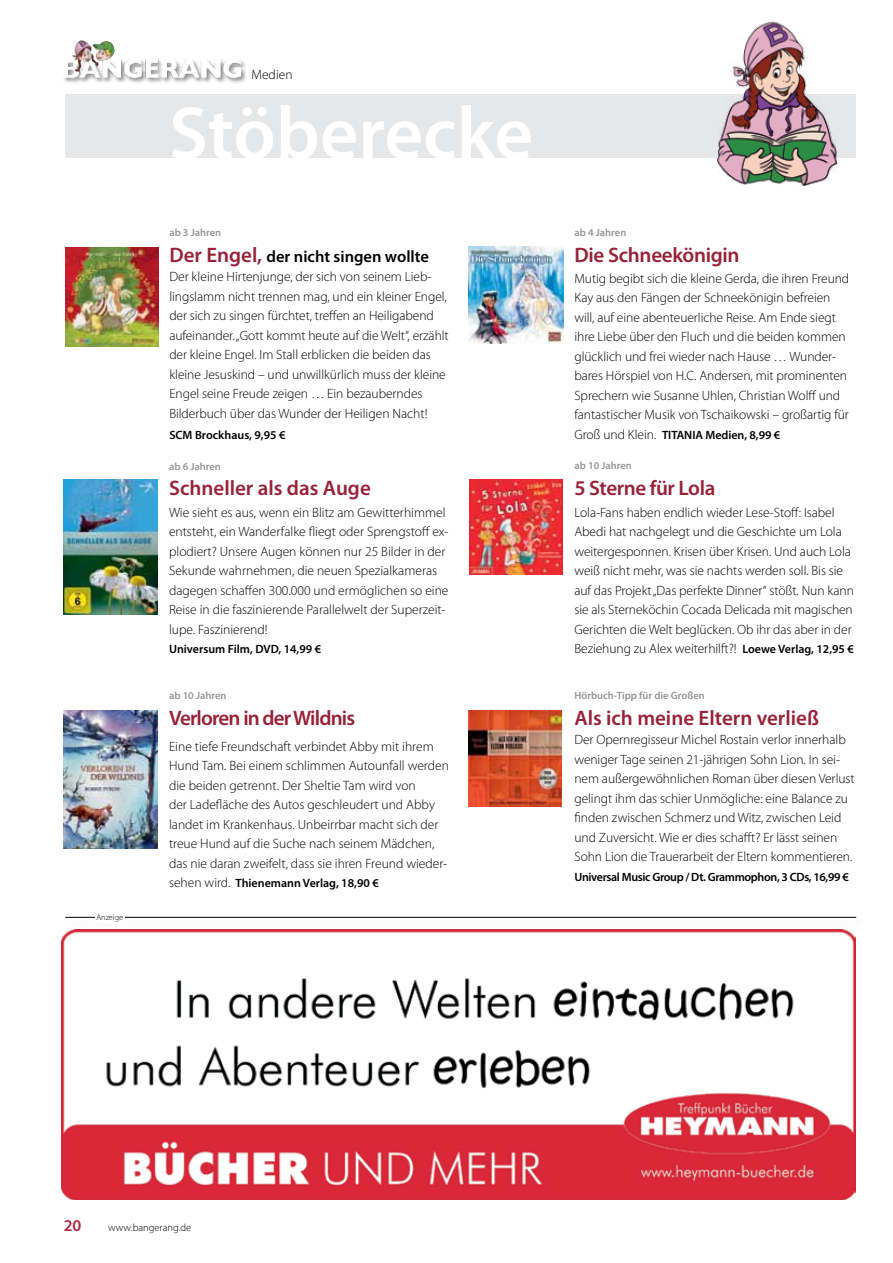
<style>
.page{position:relative;width:893px;height:1263px;background:#fff}
.page>*{position:absolute;margin:0;border:0;box-sizing:border-box;transform-origin:0 0}
.Headline_14_pt_Subli{font:600 75px "Myriad Pro";color:#fff}
.Headline_14_pt_Subli-2{font:600 21px "Myriad Pro";letter-spacing:-.015em;color:#982238}
.Headline_14_pt_Subli-3{font:600 21px "Myriad Pro";letter-spacing:-.04em;color:#982238}
.Headline_14_pt_Subli-4{font:600 16.5px "Myriad Pro";color:#000}
.t1{font:600 16.5px "Myriad Pro";color:#af2a42}
.Fließtext_ohne_Einzu{font:300 13.5px/19.5px "Myriad Pro";letter-spacing:-.005em;color:#000}
.Headline_14_pt_Subli-5{font:300 13.5px/19.5px "Myriad Pro";letter-spacing:-.005em;color:#000}
.Rubrik{font:300 13.5px "Myriad Pro";color:#000}
.Fließtext_ohne_Einzu-2{font:600 12px "Myriad Pro";color:#000}
.Headline_14_pt_Subli-6{font:600 12px "Myriad Pro";letter-spacing:-.03em;color:#000}
.Infos{font:600 12px "Myriad Pro";color:#000}
.Subline_11_pt{font:600 10.5px "Myriad Pro";color:#939598}
.t2{font:300 10.5px "Myriad Pro";color:#000}
.Inhalt_bold{font:300 8.25px "Myriad Pro";color:#000}
.s1{font-size:21px;color:#982238}
.s2{font-weight:300;font-size:13.5px}
.s3{font-weight:600;font-size:12px}
</style>
<div class="page">
<div style="left:65px;top:94px;width:791px;height:63px;background:#e6e7e8"></div>
<img style="left:468px;top:247px;width:96px;height:96px">
<img style="left:64px;top:480px;width:93px;height:135px">
<img style="left:469px;top:479px;width:94px;height:95px">
<img style="left:64px;top:710px;width:93px;height:138px">
<img style="left:717px;top:21px;width:121px;height:165px">
<img style="left:65px;top:248px;width:94px;height:98px">
<img style="left:468px;top:710px;width:94px;height:96px">
<div style="left:64px;top:59px;width:183px;height:26px;background:#000;opacity:.45"></div>
<img style="left:64px;top:60px;width:177px;height:21px">
<img style="left:62px;top:932px;width:793px;height:268px">
<div style="left:64px;top:914px;width:805px;height:18px;background:#000;opacity:.45"></div>
<hr style="left:65px;top:917px;width:791px;height:1px;background:#000">
<div style="left:95px;top:914px;width:30px;height:8px;background:#fff"></div>
<p class="Inhalt_bold" style="left:96px;top:912px;width:28px">Anzeige</p>
<p class="Rubrik" style="left:251px;top:66px;width:43px">Medien</p>
<p class="Headline_14_pt_Subli" style="left:169px;top:86px;width:366px">Stöberecke</p>
<p class="Subline_11_pt" style="left:169px;top:226px;width:53px">ab 3 Jahren</p>
<p class="Headline_14_pt_Subli-4" style="left:169px;top:245px;width:261px"><span class="s1">Der Engel,</span> der nicht singen wollte</p>
<p class="Headline_14_pt_Subli-5" style="left:169px;top:267px;width:281px">Der kleine Hirtenjunge, der sich von seinem Lieb&shy;lingslamm nicht trennen mag, und ein kleiner Engel, der sich zu singen fürchtet, treffen an Heiligabend aufeinander. „Gott kommt heute auf die Welt“, erzählt der kleine Engel. Im Stall erblicken die beiden das kleine Jesuskind – und unwillkürlich muss der kleine Engel seine Freude zeigen … Ein bezauberndes Bilderbuch über das Wunder der Heiligen Nacht!</p>
<p class="Infos" style="left:169px;top:427px;width:118px">SCM Brockhaus, 9,95 €</p>
<p class="Subline_11_pt" style="left:169px;top:459px;width:53px">ab 6 Jahren</p>
<p class="Headline_14_pt_Subli-2" style="left:169px;top:475px;width:203px">Schneller als das Auge</p>
<p class="Fließtext_ohne_Einzu" style="left:169px;top:502px;width:281px">Wie sieht es aus, wenn ein Blitz am Gewitterhimmel entsteht, ein Wanderfalke fliegt oder Sprengstoff ex&shy;plodiert? Unsere Augen können nur 25 Bilder in der Sekunde wahrnehmen, die neuen Spezialkameras dagegen schaffen 300.000 und ermöglichen so eine Reise in die faszinierende Parallelwelt der Superzeit&shy;lupe. Faszinierend!</p>
<p class="Fließtext_ohne_Einzu-2" style="left:169px;top:641px;width:154px">Universum Film, DVD, 14,99 €</p>
<p class="Subline_11_pt" style="left:169px;top:689px;width:59px">ab 10 Jahren</p>
<p class="Headline_14_pt_Subli-3" style="left:169px;top:704px;width:188px">Verloren in der Wildnis</p>
<p class="Fließtext_ohne_Einzu" style="left:169px;top:736px;width:281px">Eine tiefe Freundschaft verbindet Abby mit ihrem Hund Tam. Bei einem schlimmen Autounfall werden die beiden getrennt. Der Sheltie Tam wird von<br>der Ladefläche des Autos geschleudert und Abby landet im Krankenhaus. Unbeirrbar macht sich der treue Hund auf die Suche nach seinem Mädchen, das nie daran zweifelt, dass sie ihren Freund wieder-</p>
<p class="Fließtext_ohne_Einzu-2" style="left:169px;top:875px;width:211px"><span class="s2">sehen wird.</span> Thienemann Verlag, 18,90 €</p>
<p class="Subline_11_pt" style="left:574px;top:226px;width:53px">ab 4 Jahren</p>
<p class="Headline_14_pt_Subli-2" style="left:574px;top:241px;width:167px">Die Schneekönigin</p>
<p class="Fließtext_ohne_Einzu" style="left:574px;top:268px;width:276px">Mutig begibt sich die kleine Gerda, die ihren Freund Kay aus den Fängen der Schneekönigin befreien will, auf eine abenteuerliche Reise. Am Ende siegt ihre Liebe über den Fluch und die beiden kommen glücklich und frei wieder nach Hause … Wunder&shy;bares Hörspiel von H.C. Andersen, mit prominenten Sprechern wie Susanne Uhlen, Christian Wolff und fantastischer Musik von Tschaikowski – großartig für</p>
<p class="Fließtext_ohne_Einzu-2" style="left:574px;top:427px;width:207px"><span class="s2">Groß und Klein.</span> TITANIA Medien, 8,99 €</p>
<p class="Subline_11_pt" style="left:574px;top:459px;width:59px">ab 10 Jahren</p>
<p class="Headline_14_pt_Subli-2" style="left:574px;top:474px;width:142px">5 Sterne für Lola</p>
<p class="Fließtext_ohne_Einzu" style="left:574px;top:502px;width:281px">Lola-Fans haben endlich wieder Lese-Stoff: Isabel Abedi hat nachgelegt und die Geschichte um Lola weitergesponnen. Krisen über Krisen. Und auch Lola weiß nicht mehr, was sie nachts werden soll. Bis sie auf das Projekt „Das perfekte Dinner“ stößt. Nun kann sie als Sterneköchin Cocada Delicada mit magischen Gerichten die Welt beglücken. Ob ihr das aber in der Beziehung zu Alex weiterhilft?! <span class="s3">Loewe Verlag, 12,95 €</span></p>
<p class="Subline_11_pt" style="left:574px;top:689px;width:132px">Hörbuch-Tipp für die Großen</p>
<p class="Headline_14_pt_Subli-2" style="left:574px;top:704px;width:246px">Als ich meine Eltern verließ</p>
<p class="Headline_14_pt_Subli-5" style="left:574px;top:730px;width:282px">Der Opernregisseur Michel Rostain verlor innerhalb weniger Tage seinen 21-jährigen Sohn Lion. In sei&shy;nem außergewöhnlichen Roman über diesen Verlust gelingt ihm das schier Unmögliche: eine Balance zu finden zwischen Schmerz und Witz, zwischen Leid und Zuversicht. Wie er dies schafft? Er lässt seinen Sohn Lion die Trauerarbeit der Eltern kommentieren.</p>
<p class="Headline_14_pt_Subli-6" style="left:574px;top:869px;width:276px">Universal Music Group / Dt. Grammophon, 3 CDs, 16,99 €</p>
<p class="t1" style="left:64px;top:1215px;width:19px">20</p>
<p class="t2" style="left:108px;top:1221px;width:85px">www.bangerang.de</p>
</div>
